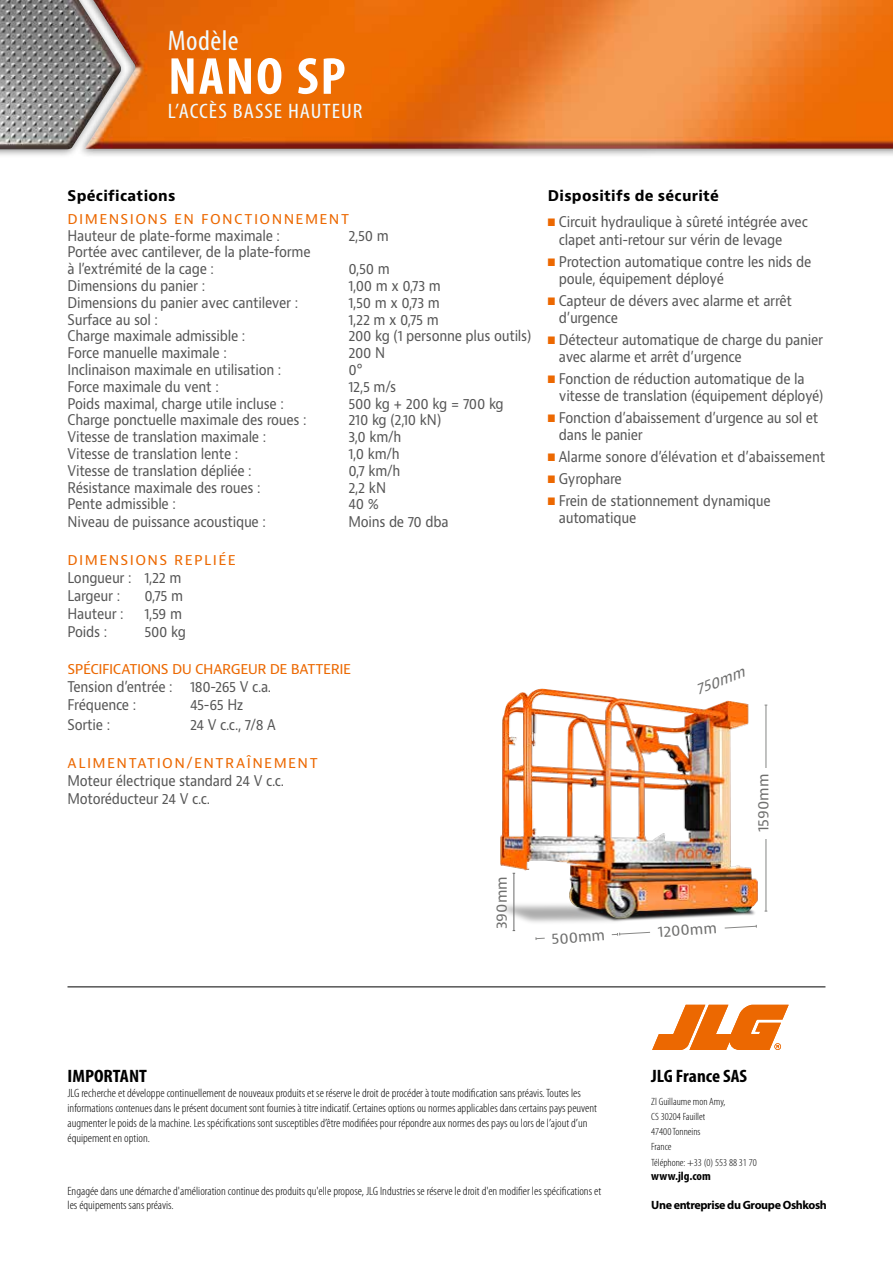
<style>
.page{position:relative;width:893px;height:1263px;background:#fff}
.page>*{position:absolute;margin:0;border:0;box-sizing:border-box;transform-origin:0 0}
.t1{font:700 condensed 52.5px "Myriad Pro";letter-spacing:.035em;color:#fff;scale:1.05 1}
.t2{font:condensed 28.5px "Myriad Pro";letter-spacing:.015em;color:#f0fbff;scale:1.05 1}
.t3{font:condensed 21px "Myriad Pro";letter-spacing:.04em;color:#f0fbff;scale:1.12 1}
.t4{font:700 condensed 18px "Myriad Pro";color:#000;scale:1.07 1}
.t5{font:700 condensed 18px "Myriad Pro";color:#000;scale:1.1 1}
.t6{font:14.55px "Bernino Sans";color:#6f6f6e}
.t7{font:italic 14.55px "Bernino Sans";color:#6f6f6e}
.t8{font:14.4px/16.8px "Bernino Sans";letter-spacing:-.02em;color:#565656;scale:.9 1}
.t9{font:14.4px "Bernino Sans";letter-spacing:.09em;color:#ec6801}
.t10{font:700 14.4px "Bernino Sans";letter-spacing:.015em;color:#000}
.t11{font:14.4px "Bernino Sans";letter-spacing:-.035em;color:#ec6801}
.t12{font:300 condensed 12px/15px "Myriad Pro";color:#000;scale:1.07 1}
.t13{font:700 12px "Myriad Pro";letter-spacing:-.03em;color:#000}
.t14{font:700 condensed 12px "Myriad Pro";color:#000;scale:1.07 1}
.t15{font:300 condensed 10.5px/15px "Myriad Pro";color:#000;scale:1.07 1}
.s1{color:#ec6801}
</style>
<div class="page">
<div style="left:77px;top:0;width:816px;height:158px;background:#000;opacity:.5"></div>
<img style="left:128px;top:0;width:765px;height:149px">
<div style="left:0;top:0;width:128px;height:159px;background:#000;opacity:.5"></div>
<img style="left:0;top:0;width:121px;height:149px">
<svg style="left:652px;top:1005px;width:137px;height:45px"></svg>
<hr style="left:68px;top:986px;width:757px;height:1px;background:#000">
<img style="left:500px;top:688px;width:268px;height:243px">
<hr style="left:766px;top:705px;width:1px;height:206px;background:#848584">
<div style="left:757px;top:768px;width:17px;height:70px;background:#fff"></div>
<svg style="left:535px;top:920px;width:222px;height:20px"></svg>
<hr style="left:514px;top:873px;width:1px;height:57px;background:#6c6c6c">
<h2 class="t2" style="left:168px;top:24px;width:69px">Modèle</h2>
<h1 class="t1" style="left:168px;top:43px;width:170px">NANO SP</h1>
<h3 class="t3" style="left:168px;top:98px;width:175px">L’ACCÈS BASSE HAUTEUR</h3>
<p class="t10" style="left:68px;top:186px;width:109px">Spécifications</p>
<p class="t9" style="left:68px;top:209px;width:283px">DIMENSIONS EN FONCTIONNEMENT</p>
<p class="t8" style="left:68px;top:227px;width:238px">Hauteur de plate-forme maximale :</p>
<p class="t8" style="left:348px;top:227px;width:46px">2,50 m</p>
<p class="t8" style="left:68px;top:244px;width:272px">Portée avec cantilever, de la plate-forme à l’extrémité de la cage :</p>
<p class="t8" style="left:348px;top:261px;width:47px">0,50 m</p>
<p class="t8" style="left:68px;top:278px;width:154px">Dimensions du panier :</p>
<p class="t8" style="left:348px;top:278px;width:104px">1,00 m x 0,73 m</p>
<p class="t8" style="left:68px;top:294px;width:258px">Dimensions du panier avec cantilever :</p>
<p class="t8" style="left:348px;top:294px;width:103px">1,50 m x 0,73 m</p>
<p class="t8" style="left:68px;top:311px;width:102px">Surface au sol :</p>
<p class="t8" style="left:348px;top:311px;width:102px">1,22 m x 0,75 m</p>
<p class="t8" style="left:68px;top:328px;width:199px">Charge maximale admissible :</p>
<p class="t8" style="left:348px;top:328px;width:205px">200 kg (1 personne plus outils)</p>
<p class="t8" style="left:68px;top:345px;width:178px">Force manuelle maximale :</p>
<p class="t8" style="left:348px;top:345px;width:42px">200 N</p>
<p class="t8" style="left:68px;top:362px;width:239px">Inclinaison maximale en utilisation :</p>
<p class="t8" style="left:348px;top:362px;width:17px">0°</p>
<p class="t8" style="left:68px;top:378px;width:169px">Force maximale du vent :</p>
<p class="t8" style="left:348px;top:378px;width:54px">12,5 m/s</p>
<p class="t8" style="left:68px;top:395px;width:242px">Poids maximal, charge utile incluse :</p>
<p class="t8" style="left:348px;top:395px;width:174px">500 kg + 200 kg = 700 kg</p>
<p class="t8" style="left:68px;top:412px;width:267px">Charge ponctuelle maximale des roues :</p>
<p class="t8" style="left:348px;top:412px;width:105px">210 kg (2,10 kN)</p>
<p class="t8" style="left:68px;top:429px;width:222px">Vitesse de translation maximale :</p>
<p class="t8" style="left:348px;top:429px;width:60px">3,0 km/h</p>
<p class="t8" style="left:68px;top:446px;width:191px">Vitesse de translation lente :</p>
<p class="t8" style="left:348px;top:446px;width:59px">1,0 km/h</p>
<p class="t8" style="left:68px;top:462px;width:206px">Vitesse de translation dépliée :</p>
<p class="t8" style="left:348px;top:462px;width:59px">0,7 km/h</p>
<p class="t8" style="left:68px;top:479px;width:216px">Résistance maximale des roues :</p>
<p class="t8" style="left:348px;top:479px;width:43px">2,2 kN</p>
<p class="t8" style="left:68px;top:496px;width:122px">Pente admissible :</p>
<p class="t8" style="left:348px;top:496px;width:35px">40 %</p>
<p class="t8" style="left:68px;top:514px;width:222px">Niveau de puissance acoustique :</p>
<p class="t8" style="left:348px;top:514px;width:113px">Moins de 70 dba</p>
<p class="t9" style="left:68px;top:550px;width:170px">DIMENSIONS REPLIÉE</p>
<p class="t8" style="left:68px;top:569px;width:128px;line-height:18px">Longueur : 1,22 m<br>Largeur :</p>
<p class="t8" style="left:144px;top:587px;width:44px">0,75 m</p>
<p class="t8" style="left:68px;top:605px;width:64px">Hauteur :</p>
<p class="t8" style="left:144px;top:605px;width:43px">1,59 m</p>
<p class="t8" style="left:68px;top:623px;width:45px">Poids :</p>
<p class="t8" style="left:144px;top:623px;width:48px">500 kg</p>
<p class="t11" style="left:68px;top:660px;width:285px">SPÉCIFICATIONS DU CHARGEUR DE BATTERIE</p>
<p class="t8" style="left:68px;top:678px;width:228px;line-height:18px">Tension d’entrée : 180-265 V c.a.<br>Fréquence :</p>
<p class="t8" style="left:190px;top:697px;width:61px">45-65 Hz</p>
<p class="t8" style="left:68px;top:717px;width:49px">Sortie :</p>
<p class="t8" style="left:190px;top:717px;width:97px">24 V c.c., 7/8 A</p>
<p class="t9" style="left:68px;top:753px;width:252px">ALIMENTATION/ENTRAÎNEMENT</p>
<p class="t8" style="left:68px;top:772px;width:242px;line-height:18px">Moteur électrique standard 24 V c.c.<br>Motoréducteur 24 V c.c.</p>
<p class="t10" style="left:548px;top:187px;width:173px">Dispositifs de sécurité</p>
<p class="t8" style="left:559px;top:213px;width:278px;line-height:18px;text-indent:-11px"><span class="s1">■</span> Circuit hydraulique à sûreté intégrée avec clapet anti-retour sur vérin de levage</p>
<p class="t8" style="left:559px;top:253px;width:282px;text-indent:-11px"><span class="s1">■</span> Protection automatique contre les nids de poule, équipement déployé</p>
<p class="t8" style="left:559px;top:292px;width:261px;text-indent:-11px"><span class="s1">■</span> Capteur de dévers avec alarme et arrêt d’urgence</p>
<p class="t8" style="left:559px;top:331px;width:295px;text-indent:-11px"><span class="s1">■</span> Détecteur automatique de charge du panier avec alarme et arrêt d’urgence</p>
<p class="t8" style="left:559px;top:370px;width:295px;text-indent:-11px"><span class="s1">■</span> Fonction de réduction automatique de la vitesse de translation (équipement déployé)</p>
<p class="t8" style="left:559px;top:409px;width:290px;text-indent:-11px"><span class="s1">■</span> Fonction d’abaissement d’urgence au sol et dans le panier</p>
<p class="t8" style="left:548px;top:448px;width:310px"><span class="s1">■</span> Alarme sonore d’élévation et d’abaissement</p>
<p class="t8" style="left:548px;top:471px;width:84px"><span class="s1">■</span> Gyrophare</p>
<p class="t8" style="left:559px;top:493px;width:237px;text-indent:-11px"><span class="s1">■</span> Frein de stationnement dynamique automatique</p>
<p class="t7" style="left:692px;top:681px;width:53px;rotate:-22deg">750mm</p>
<p class="t6" style="left:754px;top:832px;width:60px;rotate:-90deg">1590mm</p>
<p class="t6" style="left:492px;top:929px;width:54px;rotate:-90deg">390mm</p>
<p class="t6" style="left:551px;top:929px;width:55px;rotate:-4deg">500mm</p>
<p class="t6" style="left:657px;top:922px;width:61px;rotate:-4deg">1200mm</p>
<p class="t5" style="left:68px;top:1064px;width:74px">IMPORTANT</p>
<p class="t12" style="left:68px;top:1085px;width:496px">JLG recherche et développe continuellement de nouveaux produits et se réserve le droit de procéder à toute modification sans préavis. Toutes les informations contenues dans le présent document sont fournies à titre indicatif. Certaines options ou normes applicables dans certains pays peuvent augmenter le poids de la machine. Les spécifications sont susceptibles d’être modifiées pour répondre aux normes des pays ou lors de l’ajout d’un équipement en option.</p>
<p class="t12" style="left:68px;top:1185px;width:500px;line-height:13.5px">Engagée dans une démarche d'amélioration continue des produits qu'elle propose, JLG Industries se réserve le droit d'en modifier les spécifications et les équipements sans préavis.</p>
<p class="t4" style="left:651px;top:1065px;width:91px">JLG France SAS</p>
<p class="t15" style="left:651px;top:1094px;width:100px">Zl Guillaume mon Amy,<br>CS 30204 Fauillet<br>47400 Tonneins<br>France<br>Téléphone: +33 (0) 553 88 31 70</p>
<p class="t14" style="left:651px;top:1169px;width:57px">www.jlg.com</p>
<p class="t13" style="left:651px;top:1197px;width:177px">Une entreprise du Groupe Oshkosh</p>
</div>
